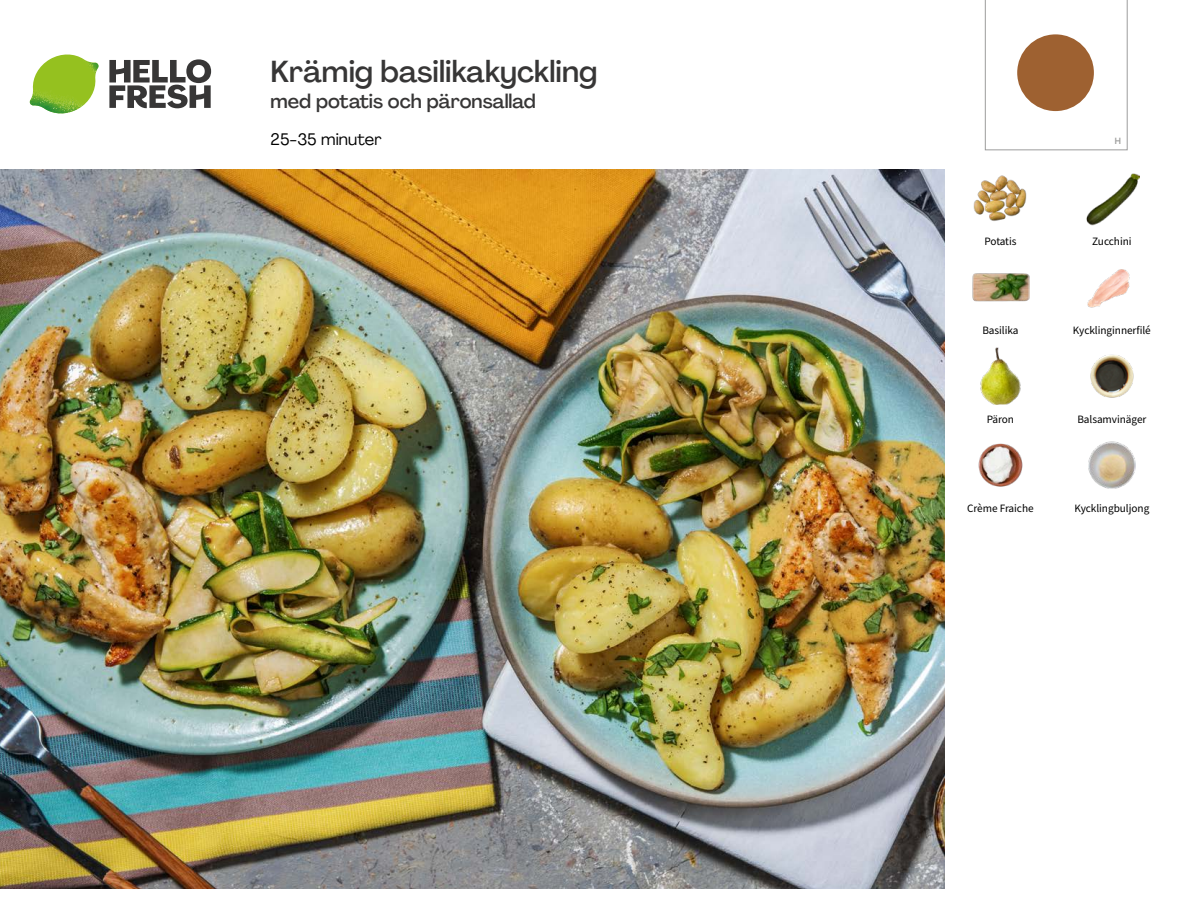
<style>
.page{position:relative;width:1188px;height:918px;background:#fff}
.page>*{position:absolute;margin:0;border:0;box-sizing:border-box;transform-origin:0 0}
.t1{font:500 30px "Agrandir";color:#373636}
.t2{font:500 19.5px "Agrandir";color:#373636}
.t3{font:16.5px "Agrandir";letter-spacing:.005em;color:#000}
.t4{font:11.25px "Source Sans Pro";letter-spacing:-.005em;color:#000}
.t5{font:500 9px "Gotham";color:#9d9d9c}
</style>
<div class="page">
<svg style="left:109px;top:59px;width:102px;height:49px"></svg>
<img style="left:30px;top:55px;width:69px;height:59px">
<img style="left:0;top:170px;width:945px;height:718px">
<svg style="left:985px;top:0;width:142px;height:150px"></svg>
<img style="left:980px;top:347px;width:41px;height:58px">
<img style="left:972px;top:273px;width:57px;height:29px">
<img style="left:1087px;top:269px;width:43px;height:39px">
<img style="left:1090px;top:354px;width:44px;height:44px">
<img style="left:1089px;top:442px;width:46px;height:46px">
<img style="left:978px;top:443px;width:45px;height:44px">
<img style="left:1086px;top:173px;width:53px;height:53px">
<img style="left:973px;top:175px;width:54px;height:46px">
<h1 class="t1" style="left:271px;top:53px;width:328px">Krämig basilikakyckling</h1>
<h2 class="t2" style="left:271px;top:89px;width:267px">med potatis och päronsallad</h2>
<h3 class="t3" style="left:271px;top:129px;width:113px">25-35 minuter</h3>
<p class="t5" style="left:1114px;top:135px;width:8px">H</p>
<p class="t4" style="left:984px;top:234px;width:34px">Potatis</p>
<p class="t4" style="left:1092px;top:234px;width:41px">Zucchini</p>
<p class="t4" style="left:982px;top:323px;width:38px">Basilika</p>
<p class="t4" style="left:1073px;top:323px;width:79px">Kycklinginnerfilé</p>
<p class="t4" style="left:987px;top:412px;width:29px">Päron</p>
<p class="t4" style="left:1077px;top:412px;width:71px">Balsamvinäger</p>
<p class="t4" style="left:967px;top:500px;width:68px">Crème Fraiche</p>
<p class="t4" style="left:1074px;top:500px;width:76px">Kycklingbuljong</p>
</div>
